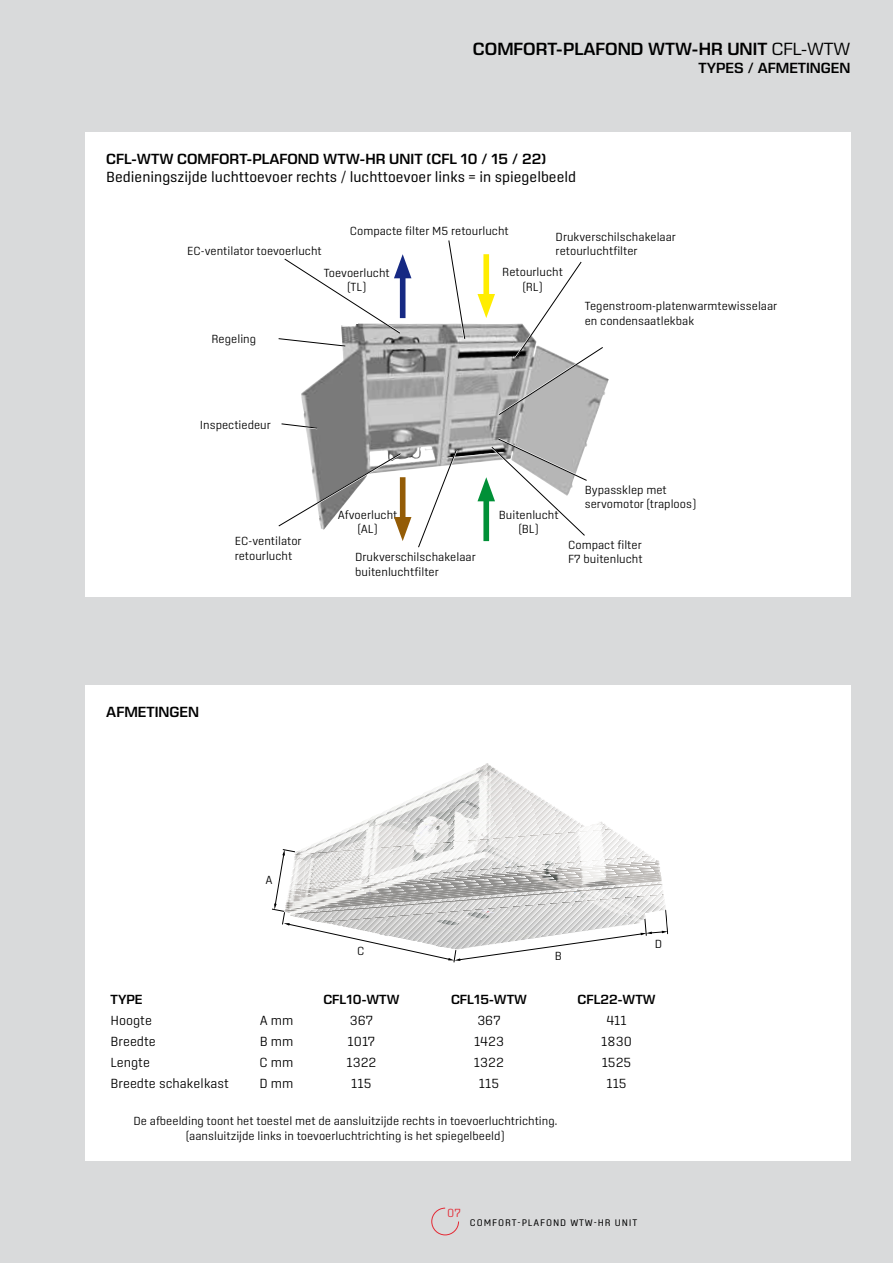
<style>
.page{position:relative;width:893px;height:1263px;background:#d9dadb}
.page>*{position:absolute;margin:0;border:0;box-sizing:border-box;transform-origin:0 0}
.t1{font:600 18px "Eurostile Next LT Pro";color:#000}
.t2{font:600 15px "Eurostile Next LT Pro";color:#000}
.t3{font:15px "Center";color:#000}
.t4{font:300 13.5px "Center";color:#000}
.t5{font:600 13.5px "Eurostile Next LT Pro";color:#000}
.t6{font:300 12px/14.4px "Center";color:#000}
.t7{font:300 12px "Center";color:#e42934}
.t8{font:9.75px "Center";letter-spacing:.095em;color:#000}
.s1{font-weight:400}
</style>
<div class="page">
<svg style="left:431px;top:1207px;width:28px;height:29px"></svg>
<div style="left:85px;top:132px;width:765px;height:465px;background:#fff"></div>
<img style="left:301px;top:323px;width:308px;height:195px">
<div style="left:483px;top:491px;width:6px;height:50px;background:#009037"></div>
<div style="left:483px;top:254px;width:6px;height:50px;background:#ffed00"></div>
<svg style="left:278px;top:452px;width:133px;height:89px"></svg>
<svg style="left:281px;top:423px;width:38px;height:7px"></svg>
<svg style="left:447px;top:240px;width:19px;height:101px"></svg>
<svg style="left:278px;top:254px;width:133px;height:94px"></svg>
<svg style="left:477px;top:437px;width:112px;height:101px"></svg>
<svg style="left:477px;top:260px;width:128px;height:156px"></svg>
<svg style="left:417px;top:448px;width:42px;height:100px"></svg>
<div style="left:85px;top:685px;width:765px;height:476px;background:#fff"></div>
<img style="left:586px;top:826px;width:21px;height:8px">
<svg style="left:576px;top:821px;width:30px;height:4px"></svg>
<img style="left:339px;top:816px;width:229px;height:18px">
<img style="left:339px;top:832px;width:228px;height:1px">
<img style="left:339px;top:814px;width:227px;height:18px">
<img style="left:341px;top:813px;width:224px;height:18px">
<img style="left:343px;top:813px;width:220px;height:17px">
<img style="left:344px;top:812px;width:219px;height:17px">
<img style="left:347px;top:812px;width:214px;height:16px">
<img style="left:349px;top:812px;width:211px;height:15px">
<img style="left:352px;top:812px;width:207px;height:14px">
<img style="left:354px;top:812px;width:203px;height:13px">
<img style="left:355px;top:812px;width:202px;height:12px">
<img style="left:358px;top:812px;width:198px;height:11px">
<img style="left:360px;top:812px;width:195px;height:10px">
<img style="left:363px;top:812px;width:191px;height:9px">
<img style="left:365px;top:812px;width:187px;height:8px">
<img style="left:367px;top:818px;width:184px;height:1px">
<img style="left:369px;top:812px;width:181px;height:6px">
<img style="left:371px;top:812px;width:178px;height:5px">
<img style="left:374px;top:812px;width:173px;height:4px">
<img style="left:375px;top:812px;width:172px;height:3px">
<img style="left:377px;top:812px;width:169px;height:2px">
<img style="left:380px;top:812px;width:164px;height:1px">
<img style="left:388px;top:800px;width:155px;height:12px">
<img style="left:388px;top:799px;width:154px;height:12px">
<img style="left:388px;top:797px;width:153px;height:13px">
<img style="left:539px;top:797px;width:1px;height:12px">
<svg style="left:544px;top:800px;width:18px;height:12px"></svg>
<img style="left:388px;top:797px;width:151px;height:12px">
<img style="left:389px;top:797px;width:150px;height:11px">
<img style="left:391px;top:807px;width:147px;height:1px">
<img style="left:391px;top:796px;width:147px;height:11px">
<img style="left:393px;top:796px;width:144px;height:11px">
<img style="left:394px;top:795px;width:143px;height:11px">
<img style="left:395px;top:795px;width:141px;height:11px">
<img style="left:397px;top:795px;width:138px;height:10px">
<img style="left:398px;top:795px;width:137px;height:9px">
<img style="left:399px;top:795px;width:135px;height:9px">
<img style="left:400px;top:793px;width:134px;height:10px">
<img style="left:401px;top:792px;width:132px;height:11px">
<img style="left:403px;top:792px;width:129px;height:10px">
<img style="left:404px;top:792px;width:127px;height:10px">
<img style="left:405px;top:791px;width:126px;height:10px">
<img style="left:406px;top:791px;width:124px;height:9px">
<img style="left:407px;top:791px;width:122px;height:9px">
<img style="left:409px;top:790px;width:120px;height:9px">
<img style="left:410px;top:790px;width:118px;height:9px">
<img style="left:411px;top:790px;width:117px;height:8px">
<img style="left:412px;top:788px;width:115px;height:10px">
<img style="left:415px;top:788px;width:111px;height:9px">
<img style="left:416px;top:788px;width:109px;height:8px">
<img style="left:417px;top:788px;width:2px;height:7px">
<img style="left:419px;top:787px;width:105px;height:8px">
<img style="left:420px;top:786px;width:103px;height:8px">
<img style="left:421px;top:786px;width:101px;height:8px">
<img style="left:422px;top:786px;width:100px;height:7px">
<img style="left:423px;top:785px;width:98px;height:8px">
<img style="left:424px;top:785px;width:2px;height:7px">
<img style="left:426px;top:784px;width:94px;height:8px">
<img style="left:427px;top:784px;width:92px;height:7px">
<img style="left:428px;top:783px;width:91px;height:7px">
<img style="left:430px;top:789px;width:88px;height:1px">
<img style="left:430px;top:783px;width:88px;height:6px">
<img style="left:432px;top:783px;width:85px;height:6px">
<img style="left:434px;top:783px;width:81px;height:5px">
<img style="left:435px;top:783px;width:80px;height:4px">
<img style="left:438px;top:783px;width:75px;height:3px">
<img style="left:440px;top:783px;width:72px;height:2px">
<img style="left:442px;top:783px;width:69px;height:1px">
<img style="left:450px;top:778px;width:60px;height:5px">
<img style="left:450px;top:777px;width:59px;height:5px">
<img style="left:450px;top:776px;width:58px;height:5px">
<img style="left:451px;top:776px;width:55px;height:4px">
<img style="left:454px;top:774px;width:51px;height:5px">
<img style="left:456px;top:774px;width:48px;height:4px">
<img style="left:457px;top:774px;width:46px;height:3px">
<img style="left:459px;top:773px;width:43px;height:3px">
<img style="left:462px;top:772px;width:39px;height:3px">
<img style="left:465px;top:772px;width:34px;height:2px">
<img style="left:466px;top:771px;width:33px;height:2px">
<img style="left:468px;top:770px;width:30px;height:2px">
<img style="left:470px;top:769px;width:26px;height:2px">
<img style="left:473px;top:769px;width:22px;height:1px">
<svg style="left:476px;top:763px;width:19px;height:6px"></svg>
<svg style="left:272px;top:834px;width:396px;height:129px"></svg>
<h1 class="t1" style="left:473px;top:39px;width:379px">COMFORT-PLAFOND WTW-HR UNIT <span class="s1">CFL-WTW</span></h1>
<p class="t2" style="left:698px;top:60px;width:154px">TYPES / AFMETINGEN</p>
<p class="t2" style="left:106px;top:150px;width:441px">CFL-WTW COMFORT-PLAFOND WTW-HR UNIT (CFL 10 / 15 / 22)</p>
<p class="t3" style="left:106px;top:168px;width:471px">Bedieningszijde luchttoevoer rechts / luchttoevoer links = in spiegelbeeld</p>
<p class="t6" style="left:187px;top:244px;width:136px">EC-ventilator toevoerlucht</p>
<p class="t6" style="left:350px;top:223px;width:160px">Compacte filter M5 retourlucht</p>
<p class="t6" style="left:556px;top:229px;width:122px">Drukverschilschakelaar retourluchtfilter</p>
<p class="t6" style="left:212px;top:331px;width:46px">Regeling</p>
<p class="t6" style="left:324px;top:265px;width:68px;text-align:center">Toevoerlucht (TL)</p>
<p class="t6" style="left:502px;top:265px;width:62px;text-align:center">Retourlucht (RL)</p>
<p class="t6" style="left:585px;top:299px;width:194px">Tegenstroom-platenwarmtewisselaar en condensaatlekbak</p>
<p class="t6" style="left:200px;top:417px;width:73px">Inspectiedeur</p>
<p class="t6" style="left:235px;top:534px;width:68px">EC-ventilator retourlucht</p>
<p class="t6" style="left:338px;top:507px;width:61px;text-align:center">Afvoerlucht (AL)</p>
<p class="t6" style="left:355px;top:550px;width:122px">Drukverschilschakelaar buitenluchtfilter</p>
<p class="t6" style="left:499px;top:507px;width:61px;text-align:center">Buitenlucht (BL)</p>
<p class="t6" style="left:585px;top:483px;width:113px">Bypassklep met servomotor (traploos)</p>
<p class="t6" style="left:568px;top:537px;width:76px">Compact filter<br>F7 buitenlucht</p>
<p class="t2" style="left:106px;top:704px;width:94px">AFMETINGEN</p>
<p class="t6" style="left:265px;top:873px;width:9px">A</p>
<p class="t6" style="left:357px;top:943px;width:9px">C</p>
<p class="t6" style="left:555px;top:948px;width:9px">B</p>
<p class="t6" style="left:655px;top:936px;width:9px">D</p>
<p class="t5" style="left:111px;top:992px;width:34px">TYPE</p>
<p class="t5" style="left:323px;top:992px;width:78px">CFL10-WTW</p>
<p class="t5" style="left:451px;top:992px;width:77px">CFL15-WTW</p>
<p class="t5" style="left:577px;top:992px;width:80px">CFL22-WTW</p>
<p class="t4" style="left:111px;top:1012px;width:43px">Hoogte</p>
<p class="t4" style="left:260px;top:1012px;width:35px">A mm</p>
<p class="t4" style="left:350px;top:1012px;width:25px">367</p>
<p class="t4" style="left:477px;top:1012px;width:25px">367</p>
<p class="t4" style="left:606px;top:1012px;width:22px">411</p>
<p class="t4" style="left:111px;top:1033px;width:47px">Breedte</p>
<p class="t4" style="left:260px;top:1033px;width:35px">B mm</p>
<p class="t4" style="left:348px;top:1033px;width:29px">1017</p>
<p class="t4" style="left:474px;top:1033px;width:31px">1423</p>
<p class="t4" style="left:601px;top:1033px;width:32px">1830</p>
<p class="t4" style="left:111px;top:1055px;width:41px">Lengte</p>
<p class="t4" style="left:259px;top:1055px;width:35px">C mm</p>
<p class="t4" style="left:346px;top:1055px;width:32px">1322</p>
<p class="t4" style="left:474px;top:1055px;width:32px">1322</p>
<p class="t4" style="left:602px;top:1055px;width:31px">1525</p>
<p class="t4" style="left:111px;top:1076px;width:120px">Breedte schakelkast</p>
<p class="t4" style="left:259px;top:1076px;width:35px">D mm</p>
<p class="t4" style="left:351px;top:1076px;width:22px">115</p>
<p class="t4" style="left:479px;top:1076px;width:22px">115</p>
<p class="t4" style="left:606px;top:1076px;width:22px">115</p>
<p class="t6" style="left:134px;top:1114px;width:425px;text-align:center">De afbeelding toont het toestel met de aansluitzijde rechts in toevoerluchtrichting. (aansluitzijde links in toevoerluchtrichting is het spiegelbeeld)</p>
<p class="t7" style="left:447px;top:1206px;width:15px">07</p>
<p class="t8" style="left:470px;top:1217px;width:169px">COMFORT-PLAFOND WTW-HR UNIT</p>
</div>
